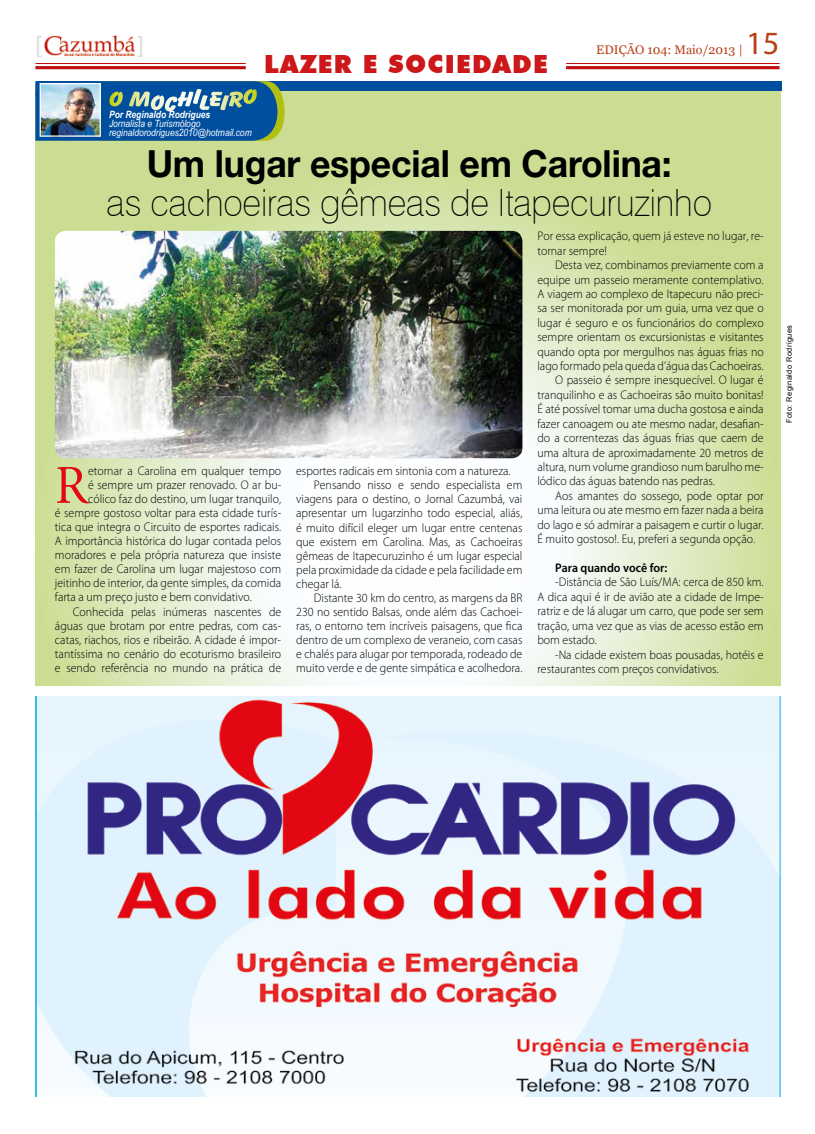
<style>
.page{position:relative;width:815px;height:1134px;background:#fff}
.page>*{position:absolute;margin:0;border:0;box-sizing:border-box;transform-origin:0 0}
.t1{font:54px "Adobe Garamond Pro";color:#e30613;scale:.95 1}
.t2{font:100 37.5px "Swiss 721 BT";letter-spacing:-.005em;color:#000;scale:.95 1}
.t3{font:700 37.5px "Helvetica Neue";letter-spacing:-.005em;color:#000;scale:.95 1}
.t4{font:32.5px "Myriad";color:#b93f18}
.t5{font:900 25px "Futura BT";letter-spacing:.05em;color:#cd1719}
.t6{font:300 12.5px/14.4px "Myriad Pro";color:#000;scale:.95 1}
.t7{font:12.5px "Georgia";color:#b93f18}
.t8{font:600 12.5px "Myriad Pro";color:#000;scale:.95 1}
.t9{font:italic 10px/9.2px "Arial Narrow";color:#fff}
.t10{font:italic 700 10px "Arial Narrow";color:#fff}
.t11{font:7.5px "Arial";letter-spacing:.05em;color:#000}
</style>
<div class="page">
<img style="left:37px;top:35px;width:105px;height:22px">
<svg style="left:35px;top:91px;width:745px;height:595px"></svg>
<div style="left:37px;top:81px;width:745px;height:10px;background:#004f9f"></div>
<img style="left:55px;top:231px;width:467px;height:227px">
<img style="left:35px;top:696px;width:745px;height:401px">
<hr style="left:566px;top:63px;width:214px;height:1px;background:#c00d0e">
<hr style="left:566px;top:66px;width:214px;height:3px;background:#c00d0e">
<hr style="left:35px;top:63px;width:211px;height:1px;background:#c00d0e">
<hr style="left:35px;top:66px;width:211px;height:3px;background:#c00d0e">
<img style="left:35px;top:81px;width:250px;height:60px">
<h3 class="t5" style="left:264px;top:49px;width:285px">LAZER E SOCIEDADE</h3>
<p class="t7" style="left:596px;top:42px;width:148px">EDIÇÃO 104: Maio/2013 |</p>
<h3 class="t4" style="left:746px;top:27px;width:35px">15</h3>
<p class="t10" style="left:109px;top:107px;width:103px">Por Reginaldo Rodrigues</p>
<p class="t9" style="left:109px;top:119px;width:144px">Jornalista e Turismólogo reginaldorodrigues2010@hotmail.com</p>
<h2 class="t3" style="left:147px;top:141px;width:554px">Um lugar especial em Carolina:</h2>
<h2 class="t2" style="left:107px;top:180px;width:639px">as cachoeiras gêmeas de Itapecuruzinho</h2>
<h1 class="t1" style="left:55px;top:453px;width:36px">R</h1>
<p class="t6" style="left:88px;top:464px;width:205px">etornar a Carolina em qualquer tempo</p>
<p class="t6" style="left:88px;top:478px;width:205px">é sempre um prazer renovado. O ar bu-</p>
<p class="t6" style="left:88px;top:491px;width:205px">cólico faz do destino, um lugar tranquilo,</p>
<p class="t6" style="left:55px;top:505px;width:240px">é sempre gostoso voltar para esta cidade turís-</p>
<p class="t6" style="left:55px;top:519px;width:240px">tica que integra o Circuito de esportes radicais.</p>
<p class="t6" style="left:55px;top:533px;width:240px">A importância histórica do lugar contada pelos</p>
<p class="t6" style="left:55px;top:547px;width:240px">moradores e pela própria natureza que insiste</p>
<p class="t6" style="left:55px;top:561px;width:240px">em fazer de Carolina um lugar majestoso com</p>
<p class="t6" style="left:55px;top:575px;width:240px">jeitinho de interior, da gente simples, da comida</p>
<p class="t6" style="left:55px;top:589px;width:209px">farta a um preço justo e bem convidativo.</p>
<p class="t6" style="left:73px;top:604px;width:221px">Conhecida pelas inúmeras nascentes de</p>
<p class="t6" style="left:55px;top:618px;width:240px">águas que brotam por entre pedras, com cas-</p>
<p class="t6" style="left:55px;top:632px;width:240px">catas, riachos, rios e ribeirão. A cidade é impor-</p>
<p class="t6" style="left:55px;top:646px;width:240px">tantíssima no cenário do ecoturismo brasileiro</p>
<p class="t6" style="left:55px;top:660px;width:240px">e sendo referência no mundo na prática de</p>
<p class="t6" style="left:296px;top:464px;width:227px">esportes radicais em sintonia com a natureza.</p>
<p class="t6" style="left:314px;top:478px;width:221px">Pensando nisso e sendo especialista em</p>
<p class="t6" style="left:296px;top:492px;width:240px">viagens para o destino, o Jornal Cazumbá, vai</p>
<p class="t6" style="left:296px;top:506px;width:240px">apresentar um lugarzinho todo especial, aliás,</p>
<p class="t6" style="left:296px;top:520px;width:240px">é muito difícil eleger um lugar entre centenas</p>
<p class="t6" style="left:296px;top:534px;width:240px">que existem em Carolina. Mas, as Cachoeiras</p>
<p class="t6" style="left:296px;top:548px;width:240px">gêmeas de Itapecuruzinho é um lugar especial</p>
<p class="t6" style="left:296px;top:562px;width:240px">pela proximidade da cidade e pela facilidade em</p>
<p class="t6" style="left:296px;top:576px;width:49px">chegar lá.</p>
<p class="t6" style="left:314px;top:590px;width:221px">Distante 30 km do centro, as margens da BR</p>
<p class="t6" style="left:296px;top:605px;width:240px">230 no sentido Balsas, onde além das Cachoei-</p>
<p class="t6" style="left:296px;top:619px;width:240px">ras, o entorno tem incríveis paisagens, que fica</p>
<p class="t6" style="left:296px;top:633px;width:240px">dentro de um complexo de veraneio, com casas</p>
<p class="t6" style="left:296px;top:647px;width:240px">e chalés para alugar por temporada, rodeado de</p>
<p class="t6" style="left:296px;top:661px;width:240px">muito verde e de gente simpática e acolhedora.</p>
<p class="t6" style="left:537px;top:229px;width:240px">Por essa explicação, quem já esteve no lugar, re&shy;tornar sempre!</p>
<p class="t6" style="left:555px;top:258px;width:221px">Desta vez, combinamos previamente com a</p>
<p class="t6" style="left:537px;top:272px;width:240px">equipe um passeio meramente contemplativo.</p>
<p class="t6" style="left:537px;top:286px;width:240px">A viagem ao complexo de Itapecuru não preci-</p>
<p class="t6" style="left:537px;top:301px;width:240px">sa ser monitorada por um guia, uma vez que o</p>
<p class="t6" style="left:537px;top:315px;width:240px">lugar é seguro e os funcionários do complexo</p>
<p class="t6" style="left:537px;top:330px;width:240px">sempre orientam os excursionistas e visitantes</p>
<p class="t6" style="left:537px;top:344px;width:240px">quando opta por mergulhos nas águas frias no</p>
<p class="t6" style="left:537px;top:359px;width:240px">lago formado pela queda d’água das Cachoeiras.</p>
<p class="t6" style="left:555px;top:373px;width:221px">O passeio é sempre inesquecível. O lugar é</p>
<p class="t6" style="left:537px;top:387px;width:240px">tranquilinho e as Cachoeiras são muito bonitas!</p>
<p class="t6" style="left:537px;top:402px;width:240px">É até possível tomar uma ducha gostosa e ainda</p>
<p class="t6" style="left:537px;top:416px;width:240px">fazer canoagem ou ate mesmo nadar, desafian-</p>
<p class="t6" style="left:537px;top:431px;width:240px">do a correntezas das águas frias que caem de</p>
<p class="t6" style="left:537px;top:445px;width:240px">uma altura de aproximadamente 20 metros de</p>
<p class="t6" style="left:537px;top:460px;width:240px">altura, num volume grandioso num barulho me-</p>
<p class="t6" style="left:537px;top:474px;width:188px">lódico das águas batendo nas pedras.</p>
<p class="t6" style="left:555px;top:488px;width:221px">Aos amantes do sossego, pode optar por</p>
<p class="t6" style="left:537px;top:503px;width:240px">uma leitura ou ate mesmo em fazer nada a beira</p>
<p class="t6" style="left:537px;top:517px;width:240px">do lago e só admirar a paisagem e curtir o lugar.</p>
<p class="t6" style="left:537px;top:532px;width:231px">É muito gostoso!. Eu, preferi a segunda opção.</p>
<p class="t8" style="left:555px;top:560px;width:119px">Para quando você for:</p>
<p class="t6" style="left:537px;top:575px;width:240px;text-align:justify;text-indent:18px">-Distância de São Luís/MA: cerca de 850 km.<br>A dica aqui é ir de avião ate a cidade de Impe&shy;ratriz e de lá alugar um carro, que pode ser sem tração, uma vez que as vias de acesso estão em bom estado.</p>
<p class="t6" style="left:537px;top:647px;width:240px;text-indent:18px">-Na cidade existem boas pousadas, hotéis e restaurantes com preços convidativos.</p>
<p class="t11" style="left:784px;top:423px;width:100px;rotate:-90deg">Foto: Reginaldo Rodrigues</p>
</div>
